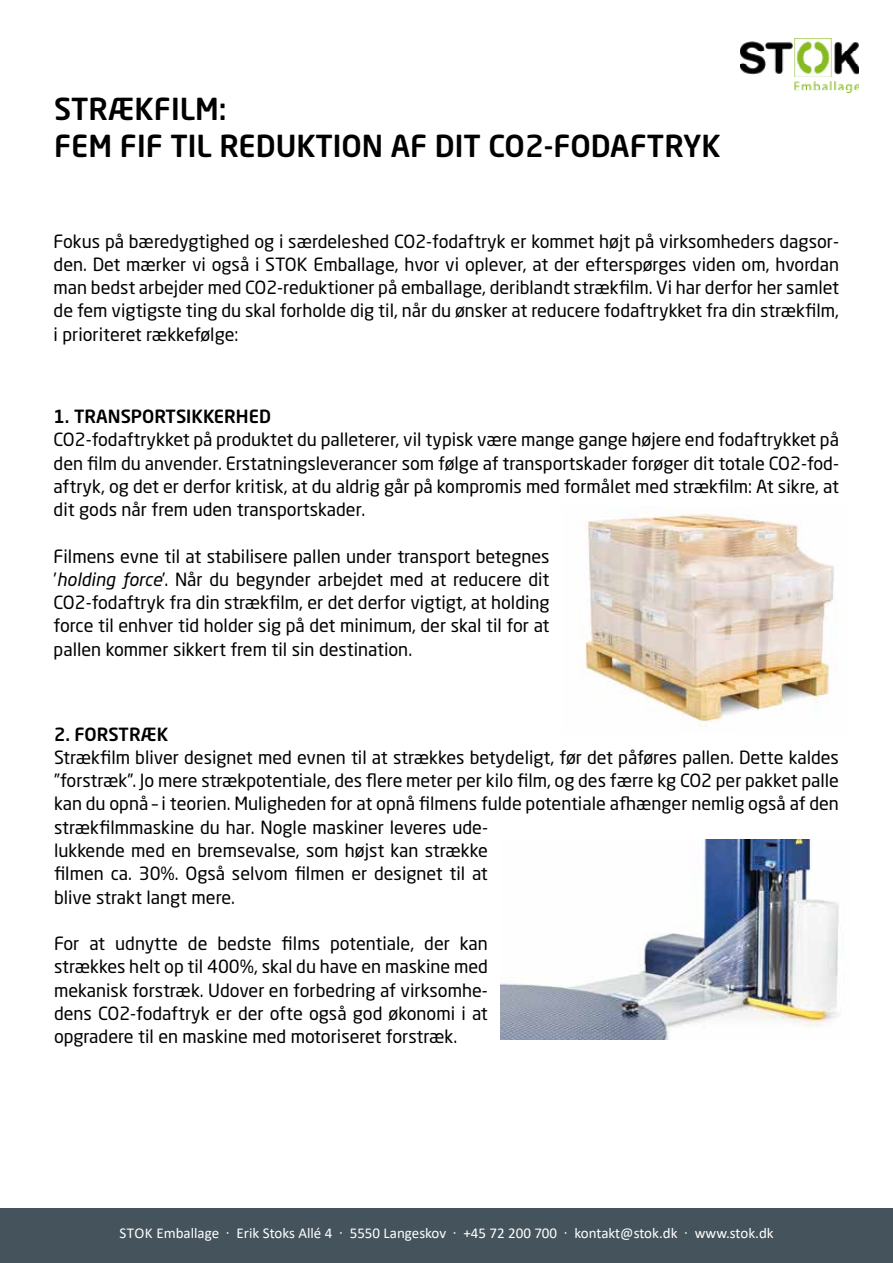
<style>
.page{position:relative;width:893px;height:1263px;background:#fff}
.page>*{position:absolute;margin:0;border:0;box-sizing:border-box;transform-origin:0 0}
.t1{font:500 30px/37.5px "Neo Sans W1 G";color:#000}
.t2{font:18px/23.2px "Neo Sans W1 G";color:#000;text-align:justify}
.t3{font:500 18px "Neo Sans W1 G";color:#000}
.t4{font:15px "Calibri";color:#fff}
.s1{font-style:italic}
</style>
<div class="page">
<img style="left:740px;top:38px;width:119px;height:55px">
<div style="left:0;top:1208px;width:893px;height:54px;background:#45535c"></div>
<img style="left:501px;top:840px;width:338px;height:199px">
<img style="left:585px;top:508px;width:252px;height:220px">
<h1 class="t1" style="left:54px;top:89px;width:668px">STRÆKFILM:<br>FEM FIF TIL REDUKTION AF DIT CO2-FODAFTRYK</h1>
<p class="t2" style="left:54px;top:229px;width:787px">Fokus på bæredygtighed og i særdeleshed CO2-fodaftryk er kommet højt på virksomheders dagsor&shy;den. Det mærker vi også i STOK Emballage, hvor vi oplever, at der efterspørges viden om, hvordan man bedst arbejder med CO2-reduktioner på emballage, deriblandt strækfilm. Vi har derfor her samlet de fem vigtigste ting du skal forholde dig til, når du ønsker at reducere fodaftrykket fra din strækfilm, i prioriteret rækkefølge:</p>
<p class="t3" style="left:54px;top:405px;width:219px">1. TRANSPORTSIKKERHED</p>
<p class="t2" style="left:54px;top:428px;width:787px">CO2-fodaftrykket på produktet du palleterer, vil typisk være mange gange højere end fodaftrykket på den film du anvender. Erstatningsleverancer som følge af transportskader forøger dit totale CO2-fod&shy;aftryk, og det er derfor kritisk, at du aldrig går på kompromis med formålet med strækfilm: At sikre, at dit gods når frem uden transportskader.</p>
<p class="t2" style="left:54px;top:544px;width:498px">Filmens evne til at stabilisere pallen under transport betegnes ’<span class="s1">holding force</span>’. Når du begynder arbejdet med at reducere dit CO2-fodaftryk fra din strækfilm, er det derfor vigtigt, at holding force til enhver tid holder sig på det minimum, der skal til for at pallen kommer sikkert frem til sin destination.</p>
<p class="t3" style="left:54px;top:723px;width:116px">2. FORSTRÆK</p>
<p class="t2" style="left:54px;top:745px;width:786px;text-align:left">Strækfilm bliver designet med evnen til at strækkes betydeligt, før det påføres pallen. Dette kaldes ”forstræk”. Jo mere strækpotentiale, des flere meter per kilo film, og des færre kg CO2 per pakket palle kan du opnå – i teorien. Muligheden for at opnå filmens fulde potentiale afhænger nemlig også af den strækfilmmaskine du har. Nogle maskiner leveres ude-<br>lukkende med en bremsevalse, som højst kan strække<br>filmen ca. 30%. Også selvom filmen er designet til at<br>blive strakt langt mere.</p>
<p class="t2" style="left:54px;top:931px;width:435px">For at udnytte de bedste films potentiale, der kan strækkes helt op til 400%, skal du have en maskine med mekanisk forstræk. Udover en forbedring af virksomhe&shy;dens CO2-fodaftryk er der ofte også god økonomi i at opgradere til en maskine med motoriseret forstræk.</p>
<p class="t4" style="left:120px;top:1223px;width:656px">STOK Emballage · Erik Stoks Allé 4 · 5550 Langeskov · +45 72 200 700 · kontakt@stok.dk · www.stok.dk</p>
</div>
